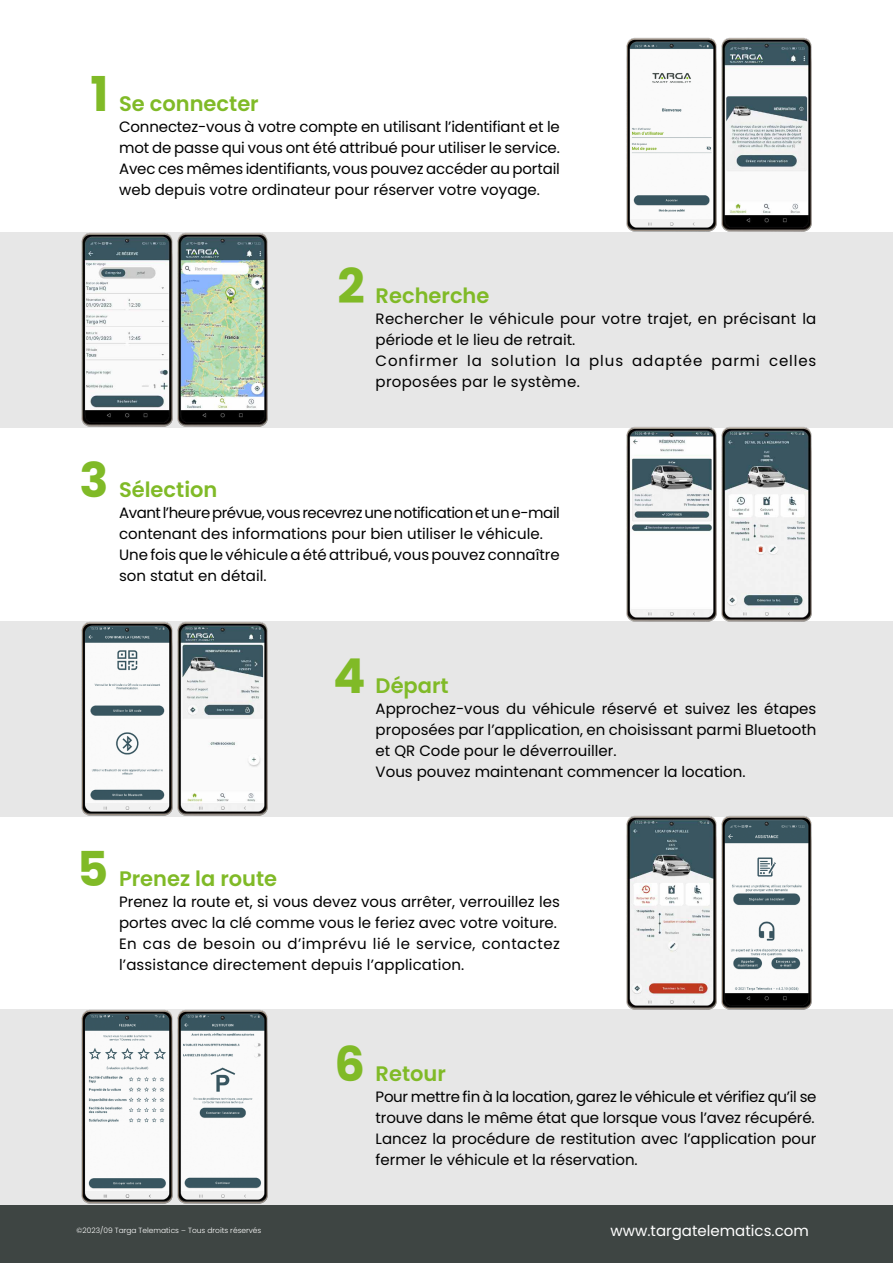
<style>
.page{position:relative;width:893px;height:1263px;background:#fff}
.page>*{position:absolute;margin:0;border:0;box-sizing:border-box;transform-origin:0 0}
.t1{font:700 48px "Poppins";color:#80ba27}
.t2{font:600 21px "Poppins";color:#80ba27}
.t3{font:15px/21px "Poppins";color:#000}
.t4{font:15px/21px "Poppins";letter-spacing:.02em;color:#000}
.t5{font:15px "Poppins";color:#fff}
.t6{font:300 7.5px "Poppins";color:#fff}
</style>
<div class="page">
<div style="left:0;top:1205px;width:893px;height:58px;background:#3e4543"></div>
<div style="left:0;top:232px;width:893px;height:195px;background:#e7e7e7"></div>
<div style="left:0;top:621px;width:893px;height:195px;background:#e7e7e7"></div>
<div style="left:0;top:1009px;width:893px;height:195px;background:#e7e7e7"></div>
<img style="left:626px;top:37px;width:80px;height:195px">
<img style="left:706px;top:37px;width:106px;height:195px">
<img style="left:67px;top:232px;width:95px;height:196px">
<img style="left:67px;top:621px;width:95px;height:196px">
<img style="left:67px;top:1009px;width:95px;height:196px">
<img style="left:162px;top:232px;width:116px;height:196px">
<img style="left:162px;top:621px;width:116px;height:196px">
<img style="left:162px;top:1009px;width:116px;height:196px">
<img style="left:611px;top:427px;width:95px;height:195px">
<img style="left:611px;top:815px;width:95px;height:195px">
<img style="left:706px;top:427px;width:117px;height:195px">
<img style="left:706px;top:815px;width:117px;height:195px">
<h1 class="t1" style="left:90px;top:67px;width:20px">1</h1>
<h2 class="t2" style="left:119px;top:92px;width:141px">Se connecter</h2>
<p class="t3" style="left:119px;top:117px;width:442px;text-align:justify">Connectez-vous à votre compte en utilisant l’identifiant et le mot de passe qui vous ont été attribué pour utiliser le service.<br>Avec ces mêmes identifiants, vous pouvez accéder au portail web depuis votre ordinateur pour réserver votre voyage.</p>
<h1 class="t1" style="left:338px;top:259px;width:29px">2</h1>
<h2 class="t2" style="left:376px;top:284px;width:115px">Recherche</h2>
<p class="t4" style="left:376px;top:309px;width:442px">Rechercher le véhicule pour votre trajet, en précisant la période et le lieu de retrait.<br>Confirmer la solution la plus adaptée parmi celles proposées par le système.</p>
<h1 class="t1" style="left:79px;top:452px;width:31px">3</h1>
<h2 class="t2" style="left:119px;top:477px;width:100px">Sélection</h2>
<p class="t3" style="left:119px;top:502px;width:442px">Avant l’heure prévue, vous recevrez une notification et un e-mail contenant des informations pour bien utiliser le véhicule.<br>Une fois que le véhicule a été attribué, vous pouvez connaître son statut en détail.</p>
<h1 class="t1" style="left:333px;top:648px;width:34px">4</h1>
<h2 class="t2" style="left:376px;top:673px;width:75px">Départ</h2>
<p class="t3" style="left:376px;top:698px;width:442px">Approchez-vous du véhicule réservé et suivez les étapes proposées par l’application, en choisissant parmi Bluetooth et QR Code pour le déverrouiller.<br>Vous pouvez maintenant commencer la location.</p>
<h1 class="t1" style="left:77px;top:841px;width:33px">5</h1>
<h2 class="t2" style="left:119px;top:866px;width:160px">Prenez la route</h2>
<p class="t3" style="left:119px;top:891px;width:442px">Prenez la route et, si vous devez vous arrêter, verrouillez les portes avec la clé comme vous le feriez avec votre voiture.<br>En cas de besoin ou d’imprévu lié le service, contactez l’assistance directement depuis l’application.</p>
<h1 class="t1" style="left:334px;top:1036px;width:32px">6</h1>
<h2 class="t2" style="left:376px;top:1061px;width:72px">Retour</h2>
<p class="t3" style="left:376px;top:1086px;width:442px">Pour mettre fin à la location, garez le véhicule et vérifiez qu’il se trouve dans le même état que lorsque vous l’avez récupéré.<br>Lancez la procédure de restitution avec l’application pour fermer le véhicule et la réservation.</p>
<p class="t6" style="left:77px;top:1226px;width:186px">©2023/09 Targa Telematics – Tous droits réservés</p>
<p class="t5" style="left:611px;top:1222px;width:200px">www.targatelematics.com</p>
</div>
